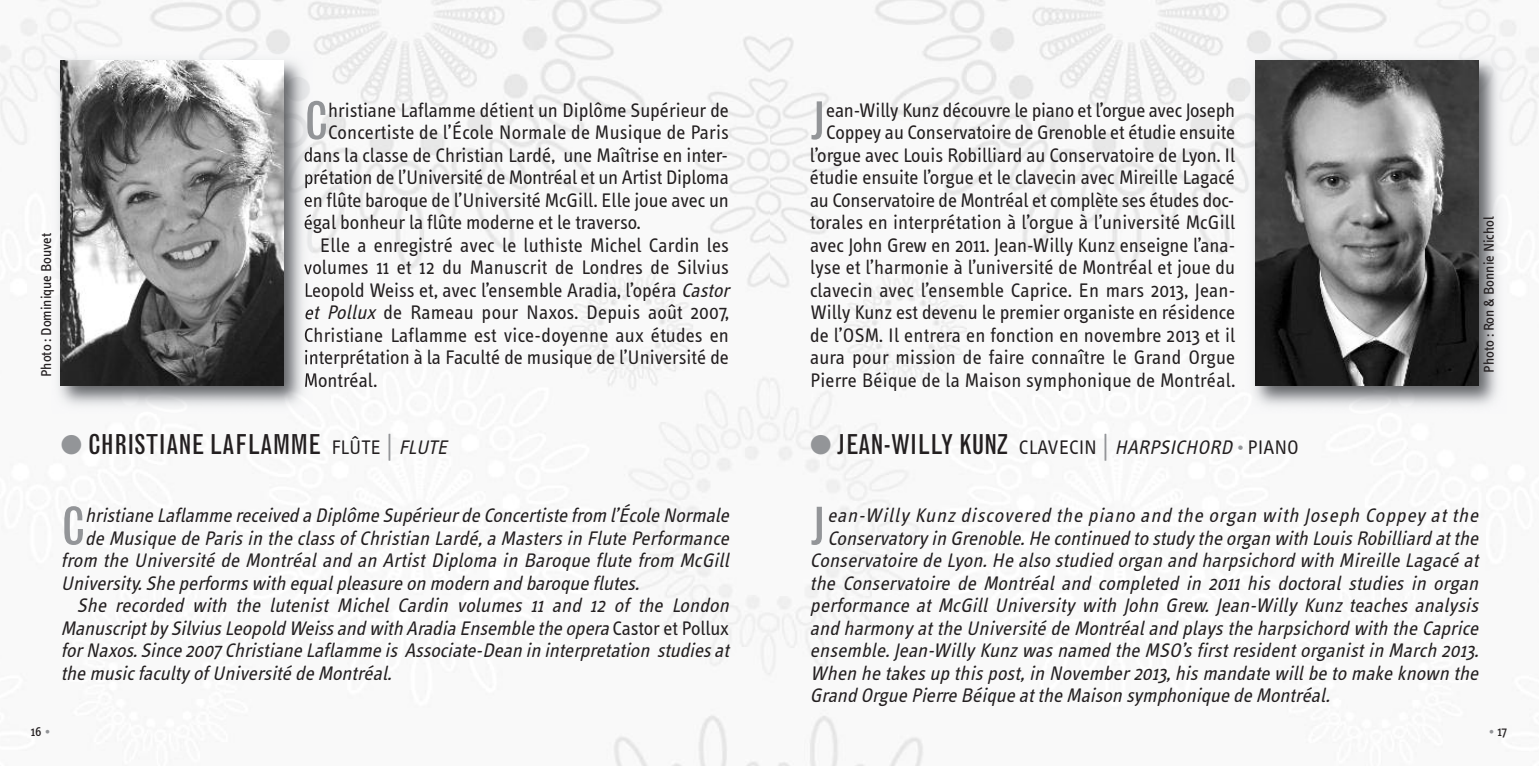
<style>
.page{position:relative;width:1539px;height:766px;background:#fff}
.page>*{position:absolute;margin:0;border:0;box-sizing:border-box;transform-origin:0 0}
.t1{font:condensed 51.07px "Grotesque";color:#939598}
.t2{font:condensed 27px "Grotesque";color:#231f20}
.t3{font:20.25px/22.5px "Info Text";color:#231f20;text-align:right}
.t4{font:italic 20.25px "Info Text";color:#231f20}
.t5{font:14.62px "Info Text";color:#231f20}
.t6{font:13.5px "Info Text";color:#231f20}
.s1{font-style:italic}
.s2{color:#939598}
.s3{font-family:"Info Text";font-stretch:normal;font-size:20.25px}
.s4{font-family:"Info Text";font-stretch:normal;color:#939598}
.s5{font-family:"Info Text";font-style:italic;font-stretch:normal;font-size:20.25px}
.s6{font-style:normal}
.s7{font-size:18px;color:#939598}
</style>
<div class="page">
<img style="left:0;top:0;width:1539px;height:765px">
<img style="left:1246px;top:51px;width:261px;height:362px">
<img style="left:1256px;top:61px;width:222px;height:324px">
<img style="left:51px;top:51px;width:261px;height:362px">
<img style="left:307px;top:101px;width:5px;height:38px">
<img style="left:305px;top:147px;width:7px;height:15px">
<img style="left:305px;top:173px;width:7px;height:15px">
<svg style="left:305px;top:196px;width:7px;height:11px"></svg>
<img style="left:305px;top:214px;width:7px;height:16px">
<svg style="left:304px;top:263px;width:8px;height:11px"></svg>
<img style="left:306px;top:282px;width:6px;height:15px">
<svg style="left:305px;top:308px;width:7px;height:11px"></svg>
<img style="left:305px;top:327px;width:7px;height:15px">
<img style="left:305px;top:349px;width:7px;height:16px">
<img style="left:305px;top:372px;width:7px;height:15px">
<img style="left:61px;top:61px;width:223px;height:324px">
<p class="t5" style="left:41px;top:377px;width:145px;rotate:-90deg">Photo : Dominique Bouvet</p>
<h1 class="t1" style="left:304px;top:101px;width:26px">C</h1>
<p class="t3" style="left:328px;top:100px;width:402px">hristiane Laflamme détient un Diplôme Supérieur de</p>
<p class="t3" style="left:328px;top:123px;width:402px">Concertiste de l’École Normale de Musique de Paris</p>
<p class="t3" style="left:304px;top:145px;width:426px">dans la classe de Christian Lardé, une Maîtrise en inter-</p>
<p class="t3" style="left:304px;top:168px;width:427px">prétation de l’Université de Montréal et un Artist Diploma</p>
<p class="t3" style="left:304px;top:190px;width:427px">en flûte baroque de l’Université McGill. Elle joue avec un</p>
<p class="t3" style="left:304px;top:213px;width:338px">égal bonheur la flûte moderne et le traverso.</p>
<p class="t3" style="left:320px;top:235px;width:411px">Elle a enregistré avec le luthiste Michel Cardin les</p>
<p class="t3" style="left:304px;top:258px;width:427px">volumes 11 et 12 du Manuscrit de Londres de Silvius</p>
<p class="t3" style="left:304px;top:280px;width:431px">Leopold Weiss et, avec l’ensemble Aradia, l’opéra <span class="s1">Castor</span></p>
<p class="t3" style="left:304px;top:303px;width:427px"><span class="s1">et Pollux</span> de Rameau pour Naxos. Depuis août 2007,</p>
<p class="t3" style="left:304px;top:325px;width:427px">Christiane Laflamme est vice-doyenne aux études en</p>
<p class="t3" style="left:304px;top:348px;width:427px">interprétation à la Faculté de musique de l’Université de</p>
<p class="t3" style="left:304px;top:370px;width:75px">Montréal.</p>
<h2 class="t2" style="left:61px;top:434px;width:392px"><span class="s2">●</span> CHRISTIANE LAFLAMME <span class="s3">FLÛTE</span> <span class="s4">|</span> <span class="s5">FLUTE</span></h2>
<h1 class="t1" style="left:61px;top:506px;width:26px">C</h1>
<p class="t4" style="left:85px;top:507px;width:649px">hristiane Laflamme received a Diplôme Supérieur de Concertiste from l’École Normale</p>
<p class="t4" style="left:85px;top:530px;width:649px">de Musique de Paris in the class of Christian Lardé, a Masters in Flute Performance</p>
<p class="t4" style="left:61px;top:552px;width:670px">from the Université de Montréal and an Artist Diploma in Baroque flute from McGill</p>
<p class="t4" style="left:61px;top:575px;width:583px">University. She performs with equal pleasure on modern and baroque flutes.</p>
<p class="t4" style="left:77px;top:597px;width:657px">She recorded with the lutenist Michel Cardin volumes 11 and 12 of the London</p>
<p class="t4" style="left:61px;top:620px;width:670px">Manuscript by Silvius Leopold Weiss and with Aradia Ensemble the opera <span class="s6">C a s t o r e t P o l l u x</span></p>
<p class="t4" style="left:61px;top:642px;width:674px">for Naxos. Since 2007 Christiane Laflamme is Associate-Dean in interpretation studies at</p>
<p class="t4" style="left:61px;top:665px;width:336px">the music faculty of Université de Montréal.</p>
<h1 class="t1" style="left:810px;top:101px;width:18px">J</h1>
<p class="t3" style="left:810px;top:100px;width:427px">ean-Willy Kunz découvre le piano et l’orgue avec Joseph Coppey au Conservatoire de Grenoble et étudie ensuite l’orgue avec Louis Robilliard au Conservatoire de Lyon. Il étudie ensuite l’orgue et le clavecin avec Mireille Lagacé au Conservatoire de Montréal et complète ses études doc&shy;torales en interprétation à l’orgue à l’université McGill avec John Grew en 2011. Jean-Willy Kunz enseigne l’ana&shy;lyse et l’harmonie à l’université de Montréal et joue du clavecin avec l’ensemble Caprice. En mars 2013, Jean-Willy Kunz est devenu le premier organiste en résidence de l’OSM. Il entrera en fonction en novembre 2013 et il aura pour mission de faire connaître le Grand Orgue Pierre Béique de la Maison symphonique de Montréal.</p>
<h2 class="t2" style="left:810px;top:434px;width:490px"><span class="s2">●</span> JEAN-WILLY KUNZ <span class="s3">CLAVECIN</span> <span class="s4">|</span> <span class="s5">HARPSICHORD</span><span class="s7">•</span> <span class="s3">PIANO</span></h2>
<p class="t5" style="left:1483px;top:372px;width:158px;rotate:-90deg">Photo : Ron &amp; Bonnie Nichol</p>
<h1 class="t1" style="left:810px;top:506px;width:18px">J</h1>
<p class="t4" style="left:827px;top:507px;width:656px">ean-Willy Kunz discovered the piano and the organ with Joseph Coppey at the</p>
<p class="t4" style="left:827px;top:530px;width:656px">Conservatory in Grenoble. He continued to study the organ with Louis Robilliard at the</p>
<p class="t4" style="left:810px;top:552px;width:674px">Conservatoire de Lyon. He also studied organ and harpsichord with Mireille Lagacé at</p>
<p class="t4" style="left:810px;top:575px;width:674px">the Conservatoire de Montréal and completed in 2011 his doctoral studies in organ</p>
<p class="t4" style="left:810px;top:597px;width:674px">performance at McGill University with John Grew. Jean-Willy Kunz teaches analysis</p>
<p class="t4" style="left:810px;top:620px;width:674px">and harmony at the Université de Montréal and plays the harpsichord with the Caprice</p>
<p class="t4" style="left:810px;top:642px;width:674px">ensemble. Jean-Willy Kunz was named the MSO’s first resident organist in March 2013.</p>
<p class="t4" style="left:810px;top:665px;width:674px">When he takes up this post, in November 2013, his mandate will be to make known the</p>
<p class="t4" style="left:810px;top:687px;width:525px">Grand Orgue Pierre Béique at the Maison symphonique de Montréal.</p>
<p class="t6" style="left:31px;top:725px;width:21px">16 <span class="s2">•</span></p>
<p class="t6" style="left:1488px;top:725px;width:20px"><span class="s2">•</span>17</p>
</div>
